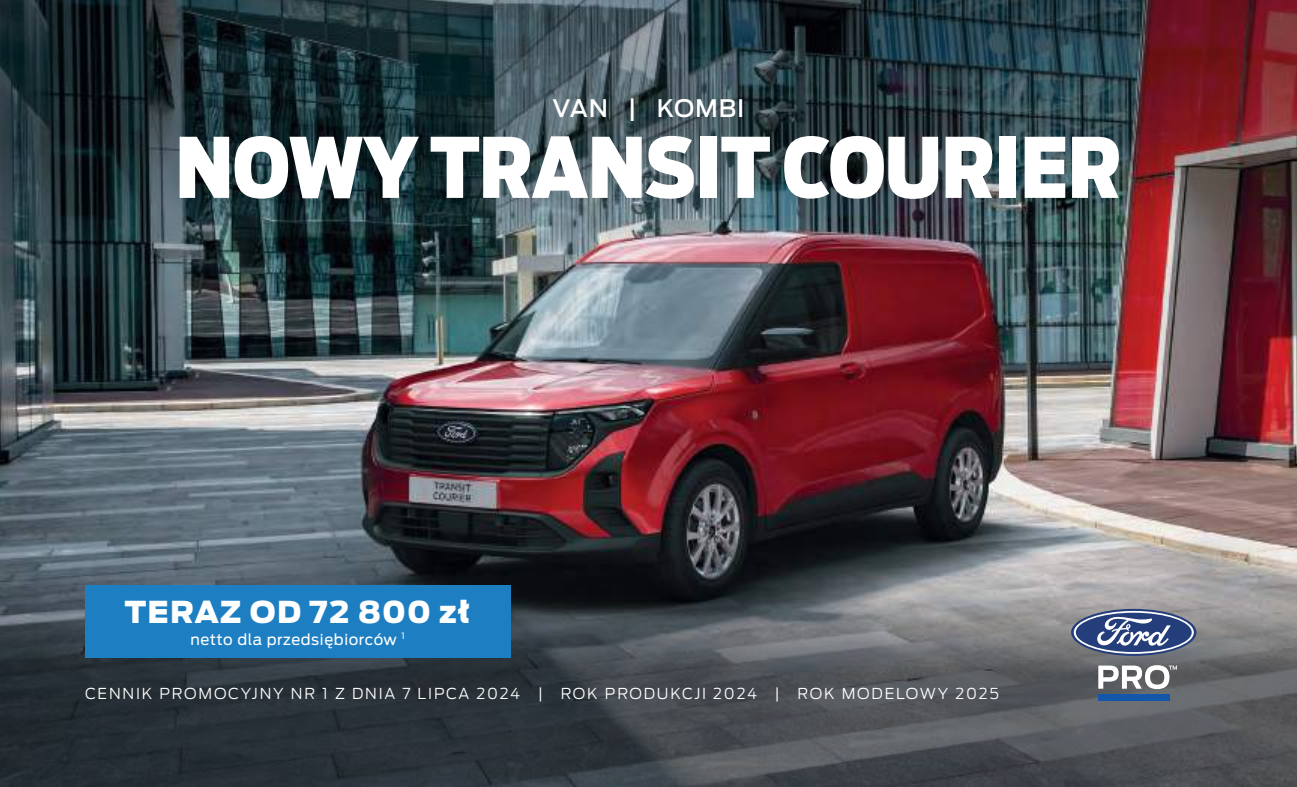
<style>
.page{position:relative;width:1297px;height:787px;background:#fff}
.page>*{position:absolute;margin:0;border:0;box-sizing:border-box;transform-origin:0 0}
.t1{font:900 82.5px "Ford Antenna Cond";letter-spacing:-.01em;color:#fff}
.t2{font:900 30px "Ford Antenna";letter-spacing:.04em;color:#fff}
.t3{font:500 24px "Ford Antenna";letter-spacing:.04em;color:#fff}
.t4{font:300 15px "Ford Antenna";letter-spacing:.12em;color:#fff}
.t5{font:15px "Ford Antenna";letter-spacing:.035em;color:#fff}
</style>
<div class="page">
<img style="left:0;top:235px;width:1297px;height:343px">
<svg style="left:0;top:578px;width:1297px;height:209px;background:#494f54"></svg>
<img style="left:0;top:0;width:1297px;height:235px">
<div style="left:1071px;top:609px;width:125px;height:47px;background:#243d7b;border-radius:50%"></div>
<svg style="left:1074px;top:611px;width:120px;height:43px"></svg>
<svg style="left:1098px;top:665px;width:79px;height:24px"></svg>
<div style="left:1098px;top:694px;width:71px;height:7px;background:#1257a9"></div>
<div style="left:85px;top:585px;width:425px;height:73px;background:#1d7ec2"></div>
<h3 class="t3" style="left:552px;top:87px;width:194px">VAN | KOMBI</h3>
<h1 class="t1" style="left:175px;top:91px;width:948px">NOWY TRANSIT COURIER</h1>
<h2 class="t2" style="left:125px;top:583px;width:347px">TERAZ OD 72 800 zł</h2>
<p class="t5" style="left:190px;top:626px;width:216px">netto dla przedsiębiorców <sup>1</sup></p>
<p class="t4" style="left:85px;top:680px;width:915px">CENNIK PROMOCYJNY NR 1 Z DNIA 7 LIPCA 2024 | ROK PRODUKCJI 2024 | ROK MODELOWY 2025</p>
</div>
